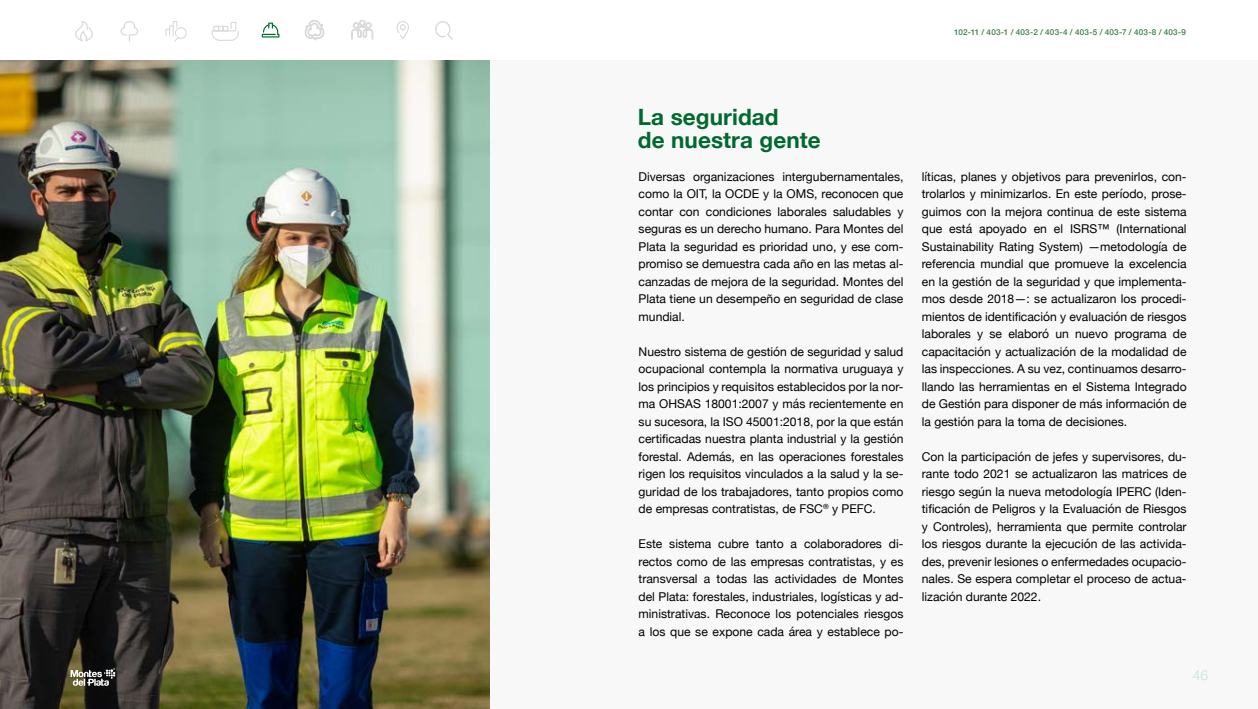
<style>
.page{position:relative;width:1258px;height:709px;background:#fff}
.page>*{position:absolute;margin:0;border:0;box-sizing:border-box;transform-origin:0 0}
.t1{font:700 22.5px/22.5px "Helvetica Neue";letter-spacing:.005em;color:#00692f}
.t2{font:300 13.75px "Helvetica Neue";color:#c1e4cc}
.t3{font:12.12px/17.5px "Helvetica Neue";color:#000;text-align:justify}
.t4{font:500 8.12px "Helvetica Neue";letter-spacing:.025em;color:#397f4b}
</style>
<div class="page">
<div style="left:0;top:61px;width:1258px;height:648px;background:#f8f8f8"></div>
<img style="left:0;top:61px;width:489px;height:648px">
<svg style="left:71px;top:668px;width:44px;height:18px"></svg>
<svg style="left:121px;top:21px;width:17px;height:21px"></svg>
<svg style="left:165px;top:21px;width:22px;height:21px"></svg>
<svg style="left:212px;top:22px;width:27px;height:19px"></svg>
<svg style="left:75px;top:21px;width:18px;height:20px"></svg>
<svg style="left:262px;top:23px;width:17px;height:15px"></svg>
<svg style="left:396px;top:21px;width:13px;height:18px"></svg>
<svg style="left:435px;top:21px;width:18px;height:19px"></svg>
<svg style="left:351px;top:19px;width:22px;height:21px"></svg>
<svg style="left:304px;top:20px;width:21px;height:21px"></svg>
<p class="t4" style="left:954px;top:26px;width:233px">102-11 / 403-1 / 403-2 / 403-4 / 403-5 / 403-7 / 403-8 / 403-9</p>
<h1 class="t1" style="left:638px;top:107px;width:184px">La seguridad<br>de nuestra gente</h1>
<p class="t3" style="left:639px;top:168px;width:266px">Diversas organizaciones intergubernamentales, como la OIT, la OCDE y la OMS, reconocen que contar con condiciones laborales saludables y seguras es un derecho humano. Para Montes del Plata la seguridad es prioridad uno, y ese com&shy;promiso se demuestra cada año en las metas al&shy;canzadas de mejora de la seguridad. Montes del Plata tiene un desempeño en seguridad de clase mundial.</p>
<p class="t3" style="left:639px;top:343px;width:266px">Nuestro sistema de gestión de seguridad y salud ocupacional contempla la normativa uruguaya y los principios y requisitos establecidos por la nor&shy;ma OHSAS 18001:2007 y más recientemente en su sucesora, la ISO 45001:2018, por la que están certificadas nuestra planta industrial y la gestión forestal. Además, en las operaciones forestales rigen los requisitos vinculados a la salud y la se&shy;guridad de los trabajadores, tanto propios como de empresas contratistas, de FSC<sup>®</sup> y PEFC.</p>
<p class="t3" style="left:639px;top:536px;width:266px">Este sistema cubre tanto a colaboradores di&shy;rectos como de las empresas contratistas, y es transversal a todas las actividades de Montes del Plata: forestales, industriales, logísticas y ad&shy;ministrativas. Reconoce los potenciales riesgos a los que se expone cada área y establece po-</p>
<p class="t3" style="left:922px;top:168px;width:266px">líticas, planes y objetivos para prevenirlos, con&shy;trolarlos y minimizarlos. En este período, prose&shy;guimos con la mejora continua de este sistema que está apoyado en el ISRS™ (International Sustainability Rating System) —metodología de referencia mundial que promueve la excelencia en la gestión de la seguridad y que implementa&shy;mos desde 2018—: se actualizaron los procedi&shy;mientos de identificación y evaluación de riesgos laborales y se elaboró un nuevo programa de capacitación y actualización de la modalidad de las inspecciones. A su vez, continuamos desarro&shy;llando las herramientas en el Sistema Integrado de Gestión para disponer de más información de la gestión para la toma de decisiones.</p>
<p class="t3" style="left:922px;top:448px;width:266px">Con la participación de jefes y supervisores, du&shy;rante todo 2021 se actualizaron las matrices de riesgo según la nueva metodología IPERC (Iden&shy;tificación de Peligros y la Evaluación de Riesgos y Controles), herramienta que permite controlar los riesgos durante la ejecución de las activida&shy;des, prevenir lesiones o enfermedades ocupacio&shy;nales. Se espera completar el proceso de actua&shy;lización durante 2022.</p>
<p class="t2" style="left:1193px;top:664px;width:17px">46</p>
</div>
